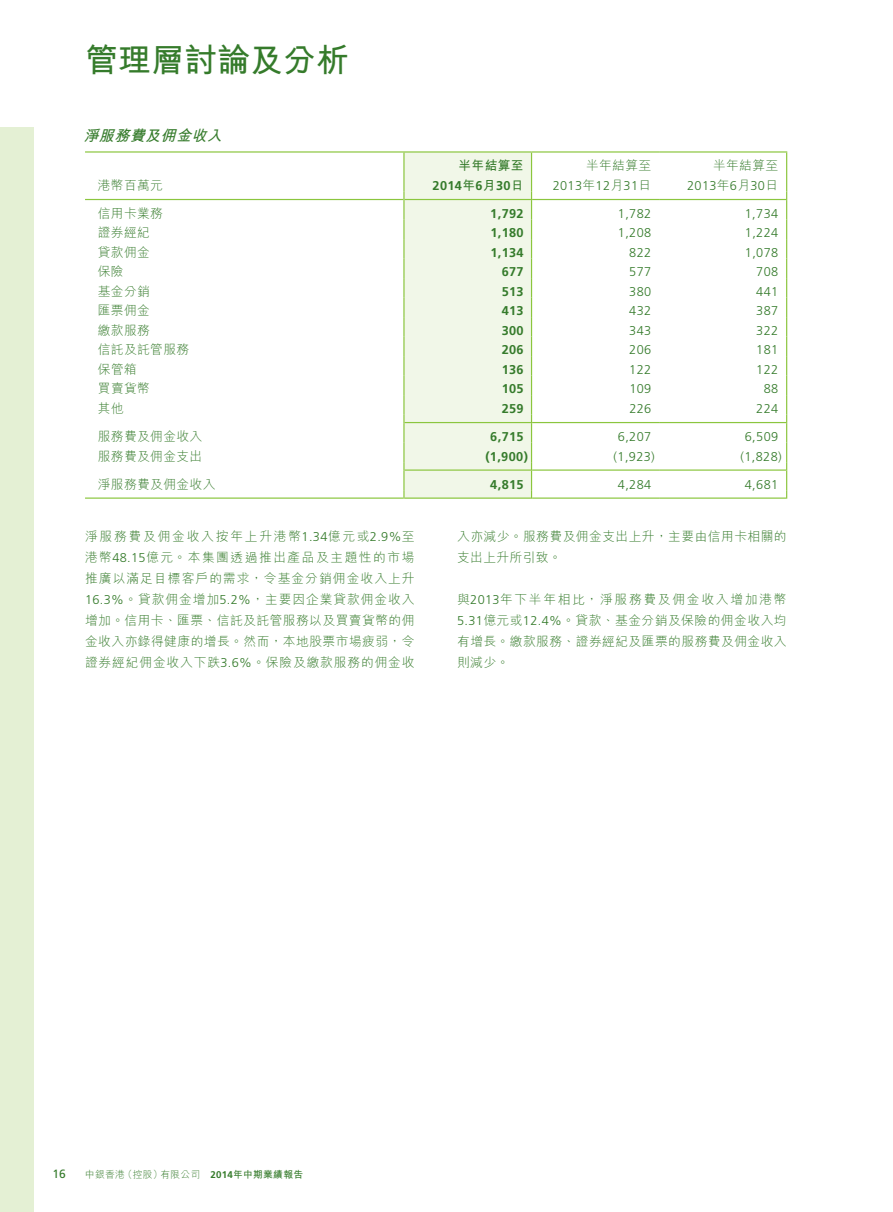
<style>
.page{position:relative;width:893px;height:1212px;background:#fff}
.page>*{position:absolute;margin:0;border:0;box-sizing:border-box;transform-origin:0 0}
.t1{font:700 33px "M Hei HK";color:#357b2b}
.t2{font:italic 700 15px "M Hei HK";color:#357b2b}
.t3{font:300 12.75px/21px "M Hei HK";letter-spacing:.035em;color:#357b2b;text-align:justify}
.t4{font:300 12.75px "Frutiger LT Std";letter-spacing:.03em;color:#357b2b}
.t5{font:700 12.75px "Frutiger LT Std";letter-spacing:.03em;color:#357b2b}
.t6{font:700 12.75px "M Hei HK";letter-spacing:.03em;color:#357b2b}
.t7{font:12px "Frutiger LT Std";color:#357b2b}
.t8{font:300 9.75px "M Hei HK";letter-spacing:.03em;color:#357b2b}
.s1{font-family:"M Hei HK"}
.s2{font-family:"Frutiger LT Std"}
.s3{font-family:"Frutiger LT Std";font-weight:700}
.s4{font-weight:700}
</style>
<div class="page">
<div style="left:0;top:128px;width:34px;height:1084px;background:#e4f0d4"></div>
<div style="left:405px;top:153px;width:126px;height:344px;background:#f1f7e8"></div>
<hr style="left:85px;top:151px;width:319px;height:2px;background:#8bc63e">
<hr style="left:404px;top:151px;width:127px;height:2px;background:#8bc63e">
<hr style="left:531px;top:151px;width:128px;height:2px;background:#8bc63e">
<hr style="left:659px;top:151px;width:128px;height:2px;background:#8bc63e">
<hr style="left:786px;top:153px;width:1px;height:39px;background:#8bc63e">
<hr style="left:403px;top:153px;width:2px;height:39px;background:#8bc63e">
<hr style="left:403px;top:200px;width:2px;height:20px;background:#8bc63e">
<svg style="left:403px;top:220px;width:2px;height:19px"></svg>
<hr style="left:403px;top:239px;width:2px;height:20px;background:#8bc63e">
<svg style="left:403px;top:259px;width:2px;height:19px"></svg>
<hr style="left:403px;top:278px;width:2px;height:20px;background:#8bc63e">
<svg style="left:403px;top:298px;width:2px;height:19px"></svg>
<hr style="left:403px;top:317px;width:2px;height:20px;background:#8bc63e">
<svg style="left:403px;top:337px;width:2px;height:19px"></svg>
<hr style="left:403px;top:356px;width:2px;height:20px;background:#8bc63e">
<svg style="left:403px;top:376px;width:2px;height:19px"></svg>
<hr style="left:403px;top:395px;width:2px;height:20px;background:#8bc63e">
<hr style="left:403px;top:423px;width:2px;height:20px;background:#8bc63e">
<hr style="left:531px;top:153px;width:1px;height:39px;background:#8bc63e">
<svg style="left:403px;top:192px;width:2px;height:8px"></svg>
<svg style="left:403px;top:443px;width:2px;height:56px"></svg>
<svg style="left:403px;top:415px;width:2px;height:8px"></svg>
<svg style="left:531px;top:192px;width:1px;height:307px"></svg>
<svg style="left:786px;top:192px;width:1px;height:307px"></svg>
<hr style="left:85px;top:199px;width:318px;height:1px;background:#8bc63e">
<hr style="left:405px;top:199px;width:126px;height:1px;background:#8bc63e">
<hr style="left:532px;top:199px;width:127px;height:1px;background:#8bc63e">
<hr style="left:659px;top:199px;width:127px;height:1px;background:#8bc63e">
<hr style="left:405px;top:422px;width:126px;height:1px;background:#8bc63e">
<hr style="left:532px;top:422px;width:127px;height:1px;background:#8bc63e">
<hr style="left:659px;top:422px;width:127px;height:1px;background:#8bc63e">
<hr style="left:405px;top:469px;width:126px;height:2px;background:#8bc63e">
<hr style="left:532px;top:469px;width:127px;height:2px;background:#8bc63e">
<hr style="left:659px;top:469px;width:127px;height:2px;background:#8bc63e">
<hr style="left:85px;top:497px;width:318px;height:2px;background:#8bc63e">
<hr style="left:405px;top:497px;width:126px;height:2px;background:#8bc63e">
<hr style="left:532px;top:497px;width:127px;height:2px;background:#8bc63e">
<hr style="left:659px;top:497px;width:127px;height:2px;background:#8bc63e">
<h1 class="t1" style="left:85px;top:36px;width:265px">管理層討論及分析</h1>
<p class="t2" style="left:83px;top:125px;width:145px">淨服務費及佣金收入</p>
<p class="t3" style="left:98px;top:174px;width:67px">港幣百萬元</p>
<p class="t6" style="left:458px;top:157px;width:67px">半年結算至</p>
<p class="t5" style="left:433px;top:178px;width:93px">2014<span class="s1">年</span>6<span class="s1">月</span>30<span class="s1">日</span></p>
<p class="t3" style="left:586px;top:155px;width:67px">半年結算至</p>
<p class="t4" style="left:553px;top:178px;width:100px">2013<span class="s1">年</span>12<span class="s1">月</span>31<span class="s1">日</span></p>
<p class="t3" style="left:713px;top:155px;width:67px">半年結算至</p>
<p class="t4" style="left:687px;top:178px;width:93px">2013<span class="s1">年</span>6<span class="s1">月</span>30<span class="s1">日</span></p>
<p class="t3" style="left:98px;top:202px;width:67px">信用卡業務</p>
<p class="t5" style="left:490px;top:206px;width:35px">1,792</p>
<p class="t4" style="left:618px;top:206px;width:35px">1,782</p>
<p class="t4" style="left:745px;top:206px;width:35px">1,734</p>
<p class="t3" style="left:98px;top:222px;width:54px">證券經紀</p>
<p class="t5" style="left:490px;top:226px;width:35px">1,180</p>
<p class="t4" style="left:618px;top:226px;width:35px">1,208</p>
<p class="t4" style="left:745px;top:226px;width:35px">1,224</p>
<p class="t3" style="left:98px;top:241px;width:54px">貸款佣金</p>
<p class="t5" style="left:490px;top:245px;width:35px">1,134</p>
<p class="t4" style="left:629px;top:245px;width:23px">822</p>
<p class="t4" style="left:745px;top:245px;width:35px">1,078</p>
<p class="t3" style="left:98px;top:261px;width:27px">保險</p>
<p class="t5" style="left:502px;top:265px;width:23px">677</p>
<p class="t4" style="left:629px;top:265px;width:23px">577</p>
<p class="t4" style="left:756px;top:265px;width:23px">708</p>
<p class="t3" style="left:98px;top:280px;width:54px">基金分銷</p>
<p class="t5" style="left:502px;top:284px;width:23px">513</p>
<p class="t4" style="left:629px;top:284px;width:23px">380</p>
<p class="t4" style="left:756px;top:284px;width:23px">441</p>
<p class="t3" style="left:98px;top:300px;width:54px">匯票佣金</p>
<p class="t5" style="left:502px;top:304px;width:23px">413</p>
<p class="t4" style="left:629px;top:304px;width:23px">432</p>
<p class="t4" style="left:756px;top:304px;width:23px">387</p>
<p class="t3" style="left:98px;top:319px;width:54px">繳款服務</p>
<p class="t5" style="left:502px;top:323px;width:23px">300</p>
<p class="t4" style="left:629px;top:323px;width:23px">343</p>
<p class="t4" style="left:756px;top:323px;width:23px">322</p>
<p class="t3" style="left:98px;top:339px;width:93px">信託及託管服務</p>
<p class="t5" style="left:502px;top:343px;width:23px">206</p>
<p class="t4" style="left:629px;top:343px;width:23px">206</p>
<p class="t4" style="left:756px;top:343px;width:23px">181</p>
<p class="t3" style="left:98px;top:358px;width:40px">保管箱</p>
<p class="t5" style="left:502px;top:362px;width:23px">136</p>
<p class="t4" style="left:629px;top:362px;width:23px">122</p>
<p class="t4" style="left:756px;top:362px;width:23px">122</p>
<p class="t3" style="left:98px;top:378px;width:54px">買賣貨幣</p>
<p class="t5" style="left:502px;top:381px;width:23px">105</p>
<p class="t4" style="left:629px;top:382px;width:23px">109</p>
<p class="t4" style="left:764px;top:382px;width:16px">88</p>
<p class="t3" style="left:98px;top:397px;width:27px">其他</p>
<p class="t5" style="left:502px;top:401px;width:23px">259</p>
<p class="t4" style="left:629px;top:401px;width:23px">226</p>
<p class="t4" style="left:756px;top:401px;width:23px">224</p>
<p class="t3" style="left:98px;top:425px;width:106px">服務費及佣金收入</p>
<p class="t5" style="left:490px;top:429px;width:35px">6,715</p>
<p class="t4" style="left:618px;top:429px;width:35px">6,207</p>
<p class="t4" style="left:745px;top:429px;width:35px">6,509</p>
<p class="t3" style="left:98px;top:445px;width:106px">服務費及佣金支出</p>
<p class="t5" style="left:485px;top:449px;width:44px">(1,900)</p>
<p class="t4" style="left:614px;top:449px;width:43px">(1,923)</p>
<p class="t4" style="left:741px;top:449px;width:43px">(1,828)</p>
<p class="t3" style="left:98px;top:473px;width:119px">淨服務費及佣金收入</p>
<p class="t5" style="left:490px;top:477px;width:35px">4,815</p>
<p class="t4" style="left:618px;top:477px;width:35px">4,284</p>
<p class="t4" style="left:745px;top:477px;width:35px">4,681</p>
<p class="t3" style="left:85px;top:525px;width:331px">淨服務費及佣金收入按年上升港幣<span class="s2">1.34</span>億元或<span class="s2">2.9%</span>至港幣<span class="s2">48.15</span>億元。本集團透過推出產品及主題性的市場推廣以滿足目標客戶的需求，令基金分銷佣金收入上升<span class="s2">16.3%</span>。貸款佣金增加<span class="s2">5.2%</span>，主要因企業貸款佣金收入增加。信用卡、匯票、信託及託管服務以及買賣貨幣的佣金收入亦錄得健康的增長。然而，本地股票市場疲弱，令證券經紀佣金收入下跌<span class="s2">3.6%</span>。保險及繳款服務的佣金收</p>
<p class="t3" style="left:457px;top:525px;width:331px">入亦減少。服務費及佣金支出上升，主要由信用卡相關的支出上升所引致。</p>
<p class="t3" style="left:457px;top:588px;width:331px">與<span class="s2">2013</span>年下半年相比，淨服務費及佣金收入增加港幣<span class="s2">5.31</span>億元或<span class="s2">12.4%</span>。貸款、基金分銷及保險的佣金收入均有增長。繳款服務、證券經紀及匯票的服務費及佣金收入則減少。</p>
<p class="t7" style="left:52px;top:1167px;width:15px">16</p>
<p class="t8" style="left:85px;top:1168px;width:220px">中銀香港（控股）有限公司 <span class="s3">2014</span><span class="s4">年中期業績報告</span></p>
</div>
